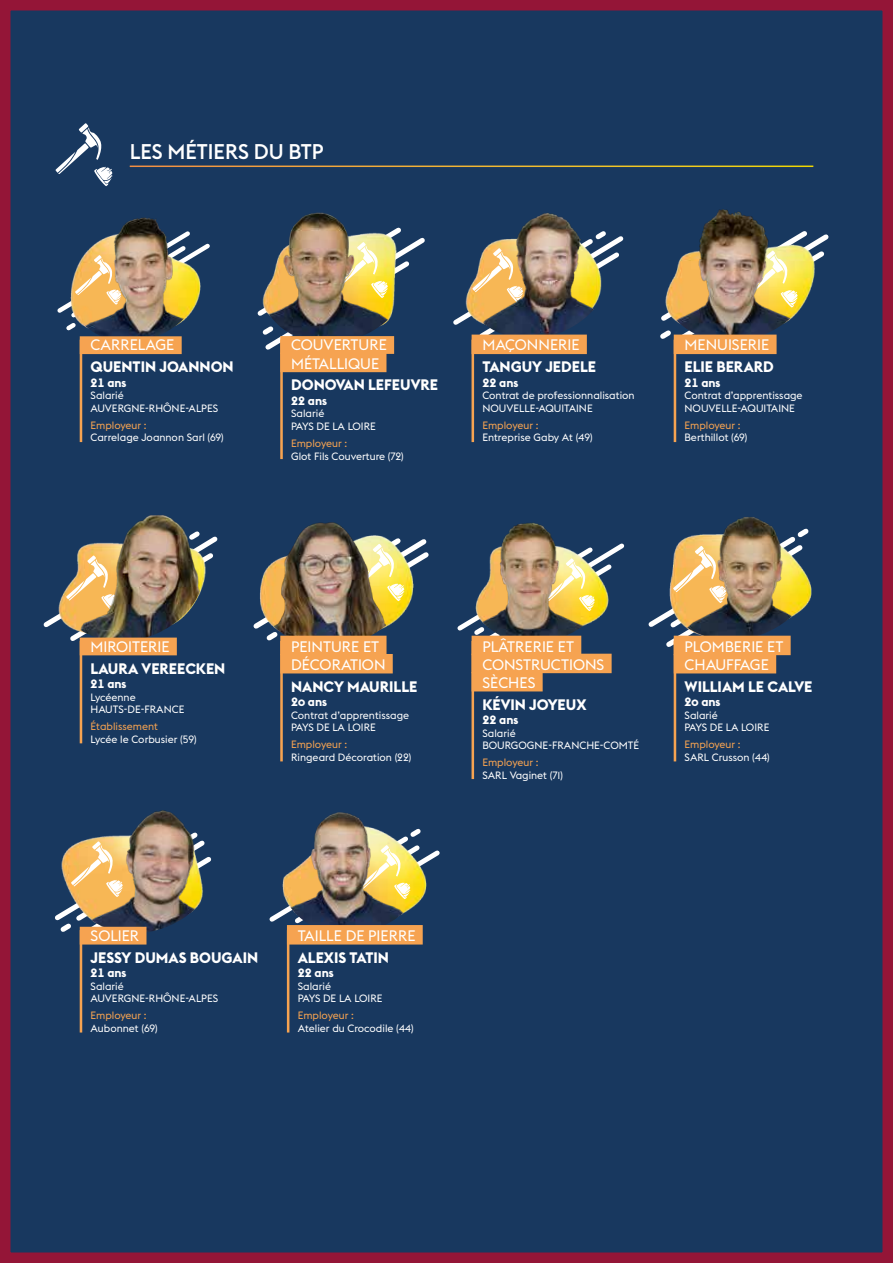
<style>
.page{position:relative;width:893px;height:1263px;background:#18385f}
.page>*{position:absolute;margin:0;border:0;box-sizing:border-box;transform-origin:0 0}
.t1{font:500 21px "Euclid Flex";color:#fff}
.t2{font:15px/18.3px "Euclid Flex";color:#fff}
.t3{font:700 15px "Euclid Flex";color:#fff}
.t4{font:700 12px "Euclid Flex";color:#fff}
.t5{font:10.5px/12.6px "Euclid Flex";color:#fff}
.t6{font:10.5px "Euclid Flex";color:#f6a351}
</style>
<div class="page">
<hr style="left:130px;top:166px;width:683px;height:1px;background:#fff">
<svg style="left:56px;top:123px;width:57px;height:63px;background:#415b7b"></svg>
<div style="left:52px;top:209px;width:165px;height:141px;background:#18385f"></div>
<div style="left:53px;top:227px;width:161px;height:107px;background:#18385f"></div>
<img style="left:64px;top:209px;width:138px;height:133px">
<img style="left:249px;top:203px;width:181px;height:155px">
<div style="left:253px;top:223px;width:176px;height:131px;background:#18385f"></div>
<img style="left:256px;top:203px;width:156px;height:140px">
<img style="left:447px;top:205px;width:181px;height:144px">
<div style="left:449px;top:227px;width:179px;height:116px;background:#18385f"></div>
<img style="left:462px;top:205px;width:148px;height:134px">
<div style="left:650px;top:209px;width:182px;height:141px;background:#18385f"></div>
<svg style="left:656px;top:226px;width:176px;height:120px;background:#425a64"></svg>
<img style="left:657px;top:209px;width:145px;height:133px">
<div style="left:34px;top:509px;width:183px;height:145px;background:#18385f"></div>
<svg style="left:39px;top:527px;width:178px;height:118px;background:#264367"></svg>
<img style="left:62px;top:507px;width:142px;height:134px">
<img style="left:245px;top:519px;width:188px;height:133px">
<svg style="left:249px;top:534px;width:184px;height:113px;background:#264468"></svg>
<img style="left:253px;top:519px;width:160px;height:128px">
<div style="left:452px;top:513px;width:180px;height:142px;background:#18385f"></div>
<svg style="left:453px;top:539px;width:175px;height:113px;background:#304b63"></svg>
<img style="left:465px;top:513px;width:133px;height:130px">
<div style="left:647px;top:517px;width:185px;height:143px;background:#18385f"></div>
<div style="left:647px;top:524px;width:166px;height:127px;background:#18385f"></div>
<img style="left:667px;top:517px;width:149px;height:123px">
<img style="left:43px;top:804px;width:174px;height:134px">
<svg style="left:50px;top:828px;width:166px;height:110px;background:#314966"></svg>
<img style="left:68px;top:804px;width:149px;height:129px">
<div style="left:263px;top:803px;width:184px;height:144px;background:#18385f"></div>
<svg style="left:265px;top:824px;width:179px;height:116px;background:#254363"></svg>
<img style="left:278px;top:803px;width:143px;height:131px">
<div style="left:80px;top:336px;width:102px;height:18px;background:#f6a351"></div>
<div style="left:80px;top:638px;width:97px;height:17px;background:#f6a351"></div>
<div style="left:80px;top:927px;width:66px;height:17px;background:#f6a351"></div>
<div style="left:280px;top:336px;width:114px;height:18px;background:#f6a351"></div>
<div style="left:280px;top:353px;width:106px;height:19px;background:#f6a351"></div>
<div style="left:280px;top:636px;width:106px;height:19px;background:#f6a351"></div>
<div style="left:280px;top:654px;width:113px;height:19px;background:#f6a351"></div>
<div style="left:287px;top:925px;width:136px;height:19px;background:#f6a351"></div>
<div style="left:472px;top:335px;width:115px;height:19px;background:#f6a351"></div>
<div style="left:472px;top:636px;width:109px;height:19px;background:#f6a351"></div>
<div style="left:472px;top:654px;width:140px;height:19px;background:#f6a351"></div>
<div style="left:472px;top:672px;width:71px;height:19px;background:#f6a351"></div>
<div style="left:674px;top:335px;width:103px;height:19px;background:#f6a351"></div>
<div style="left:674px;top:636px;width:117px;height:19px;background:#f6a351"></div>
<div style="left:674px;top:654px;width:102px;height:19px;background:#f6a351"></div>
<hr style="left:80px;top:340px;width:2px;height:102px;background:#f6a351">
<hr style="left:80px;top:641px;width:2px;height:102px;background:#f6a351">
<hr style="left:80px;top:930px;width:2px;height:102px;background:#f6a351">
<hr style="left:280px;top:340px;width:3px;height:119px;background:#f6a351">
<hr style="left:280px;top:641px;width:3px;height:120px;background:#f6a351">
<hr style="left:287px;top:930px;width:2px;height:102px;background:#f6a351">
<hr style="left:472px;top:340px;width:2px;height:102px;background:#f6a351">
<hr style="left:472px;top:641px;width:2px;height:138px;background:#f6a351">
<hr style="left:674px;top:340px;width:2px;height:102px;background:#f6a351">
<hr style="left:674px;top:641px;width:2px;height:120px;background:#f6a351">
<h1 class="t1" style="left:130px;top:139px;width:195px">LES MÉTIERS DU BTP</h1>
<h2 class="t2" style="left:91px;top:336px;width:85px">CARRELAGE</h2>
<h2 class="t3" style="left:91px;top:358px;width:145px">QUENTIN JOANNON</h2>
<p class="t4" style="left:91px;top:376px;width:38px">21 ans</p>
<p class="t5" style="left:91px;top:389px;width:129px">Salarié<br>AUVERGNE-RHÔNE-ALPES</p>
<p class="t6" style="left:91px;top:419px;width:58px">Employeur :</p>
<p class="t5" style="left:91px;top:431px;width:135px">Carrelage Joannon Sarl (69)</p>
<h2 class="t2" style="left:291px;top:336px;width:97px">COUVERTURE<br>MÉTALLIQUE</h2>
<h2 class="t3" style="left:291px;top:376px;width:148px">DONOVAN LEFEUVRE</h2>
<p class="t4" style="left:291px;top:394px;width:38px">22 ans</p>
<p class="t5" style="left:291px;top:408px;width:86px">Salarié<br>PAYS DE LA LOIRE</p>
<p class="t6" style="left:291px;top:437px;width:58px">Employeur :</p>
<p class="t5" style="left:291px;top:450px;width:114px">Glot Fils Couverture (72)</p>
<h2 class="t2" style="left:482px;top:336px;width:99px">MAÇONNERIE</h2>
<h2 class="t3" style="left:482px;top:358px;width:115px">TANGUY JEDELE</h2>
<p class="t4" style="left:482px;top:376px;width:38px">22 ans</p>
<p class="t5" style="left:482px;top:389px;width:154px">Contrat de professionnalisation<br>NOUVELLE-AQUITAINE</p>
<p class="t6" style="left:482px;top:419px;width:58px">Employeur :</p>
<p class="t5" style="left:482px;top:431px;width:112px">Entreprise Gaby At (49)</p>
<h2 class="t2" style="left:684px;top:336px;width:86px">MENUISERIE</h2>
<h2 class="t3" style="left:684px;top:358px;width:91px">ELIE BERARD</h2>
<p class="t4" style="left:684px;top:376px;width:38px">21 ans</p>
<p class="t5" style="left:684px;top:389px;width:120px">Contrat d’apprentissage<br>NOUVELLE-AQUITAINE</p>
<p class="t6" style="left:684px;top:419px;width:58px">Employeur :</p>
<p class="t5" style="left:684px;top:431px;width:64px">Berthillot (69)</p>
<h2 class="t2" style="left:91px;top:637px;width:81px">MIROITERIE</h2>
<h2 class="t3" style="left:91px;top:660px;width:136px">LAURA VEREECKEN</h2>
<p class="t4" style="left:91px;top:677px;width:38px">21 ans</p>
<p class="t5" style="left:91px;top:691px;width:95px">Lycéenne<br>HAUTS-DE-FRANCE</p>
<p class="t6" style="left:91px;top:720px;width:69px">Établissement</p>
<p class="t5" style="left:91px;top:733px;width:108px">Lycée le Corbusier (59)</p>
<h2 class="t2" style="left:291px;top:637px;width:96px">PEINTURE ET<br>DÉCORATION</h2>
<h2 class="t3" style="left:291px;top:678px;width:128px">NANCY MAURILLE</h2>
<p class="t4" style="left:291px;top:695px;width:38px">20 ans</p>
<p class="t5" style="left:291px;top:709px;width:120px">Contrat d’apprentissage<br>PAYS DE LA LOIRE</p>
<p class="t6" style="left:291px;top:738px;width:58px">Employeur :</p>
<p class="t5" style="left:291px;top:751px;width:122px">Ringeard Décoration (22)</p>
<h2 class="t2" style="left:91px;top:927px;width:50px">SOLIER</h2>
<h2 class="t3" style="left:91px;top:949px;width:169px">JESSY DUMAS BOUGAIN</h2>
<p class="t4" style="left:91px;top:966px;width:38px">21 ans</p>
<p class="t5" style="left:91px;top:980px;width:129px">Salarié<br>AUVERGNE-RHÔNE-ALPES</p>
<p class="t6" style="left:91px;top:1009px;width:58px">Employeur :</p>
<p class="t5" style="left:91px;top:1022px;width:69px">Aubonnet (69)</p>
<h2 class="t2" style="left:298px;top:927px;width:119px">TAILLE DE PIERRE</h2>
<h2 class="t3" style="left:298px;top:949px;width:93px">ALEXIS TATIN</h2>
<p class="t4" style="left:298px;top:966px;width:38px">22 ans</p>
<p class="t5" style="left:298px;top:980px;width:86px">Salarié<br>PAYS DE LA LOIRE</p>
<p class="t6" style="left:298px;top:1009px;width:58px">Employeur :</p>
<p class="t5" style="left:298px;top:1022px;width:117px">Atelier du Crocodile (44)</p>
<h2 class="t2" style="left:482px;top:637px;width:124px">PLÂTRERIE ET<br>CONSTRUCTIONS<br>SÈCHES</h2>
<h2 class="t3" style="left:482px;top:696px;width:106px">KÉVIN JOYEUX</h2>
<p class="t4" style="left:482px;top:713px;width:38px">22 ans</p>
<p class="t5" style="left:482px;top:727px;width:158px">Salarié<br>BOURGOGNE-FRANCHE-COMTÉ</p>
<p class="t6" style="left:482px;top:756px;width:58px">Employeur :</p>
<p class="t5" style="left:482px;top:769px;width:82px">SARL Vaginet (71)</p>
<h2 class="t2" style="left:684px;top:637px;width:100px">PLOMBERIE ET<br>CHAUFFAGE</h2>
<h2 class="t3" style="left:684px;top:678px;width:129px">WILLIAM LE CALVE</h2>
<p class="t4" style="left:684px;top:695px;width:38px">20 ans</p>
<p class="t5" style="left:684px;top:709px;width:86px">Salarié<br>PAYS DE LA LOIRE</p>
<p class="t6" style="left:684px;top:738px;width:58px">Employeur :</p>
<p class="t5" style="left:684px;top:751px;width:87px">SARL Crusson (44)</p>
</div>
